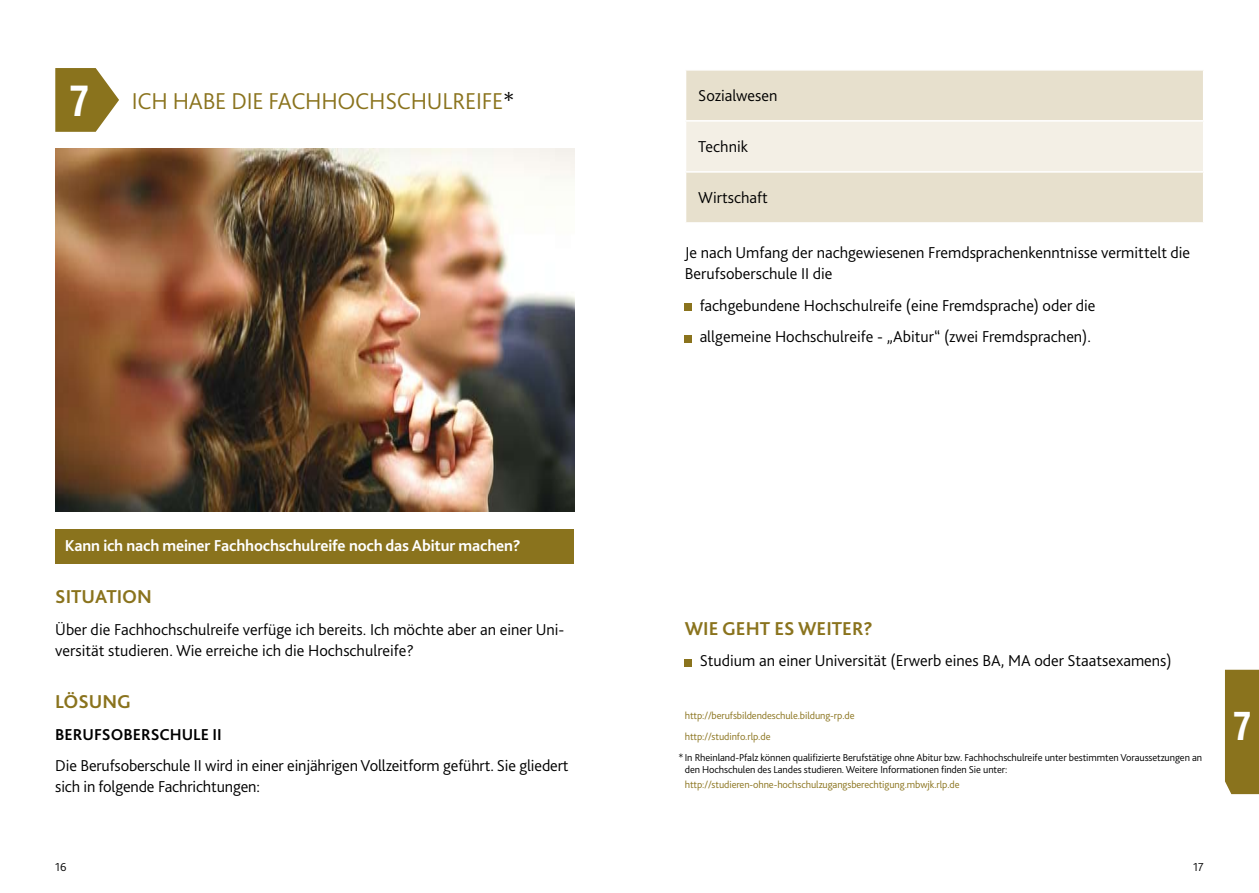
<style>
.page{position:relative;width:1259px;height:893px;background:#fff}
.page>*{position:absolute;margin:0;border:0;box-sizing:border-box;transform-origin:0 0}
.t1{font:700 condensed 40.5px "Swiss 721 BT";color:#fff}
.t2{font:700 condensed 37.5px "Swiss 721 BT";color:#fff}
.t3{font:300 24px "Bliss 2";letter-spacing:-.01em;color:#8a731d}
.t4{font:700 19.5px "Bliss 2";color:#8a731d}
.t5{font:300 16.5px/21px "Bliss 2";color:#000}
.t6{font:700 16.5px "Bliss 2";letter-spacing:-.01em;color:#fff}
.t7{font:700 16.5px "Bliss 2";color:#000}
.t8{font:300 12px "Bliss 2";color:#000}
.t9{font:300 10.5px/12px "Bliss 2";letter-spacing:-.01em;color:#000}
.t10{font:300 10.5px/21px "Bliss 2";letter-spacing:-.01em;color:#8a731d}
.s1{color:#000}
</style>
<div class="page">
<img style="left:55px;top:149px;width:519px;height:363px">
<div style="left:685px;top:659px;width:7px;height:7px;background:#8a731d"></div>
<div style="left:55px;top:529px;width:519px;height:34px;background:#8a731d"></div>
<svg style="left:55px;top:68px;width:64px;height:64px"></svg>
<div style="left:1225px;top:670px;width:34px;height:124px;background:#8a731d"></div>
<div style="left:685px;top:304px;width:7px;height:7px;background:#8a731d"></div>
<div style="left:685px;top:335px;width:7px;height:7px;background:#8a731d"></div>
<div style="left:686px;top:71px;width:517px;height:151px;background:#e7e0cd"></div>
<div style="left:685px;top:121px;width:518px;height:51px;background:#f3efe5"></div>
<hr style="left:685px;top:120px;width:519px;height:2px;background:#fff">
<hr style="left:685px;top:122px;width:1px;height:49px;background:#fff">
<hr style="left:685px;top:171px;width:519px;height:2px;background:#fff">
<h1 class="t1" style="left:69px;top:77px;width:22px">7</h1>
<h3 class="t3" style="left:132px;top:86px;width:384px">Ich habe die Fachhochschulreife<span class="s1">*</span></h3>
<p class="t5" style="left:698px;top:84px;width:81px">Sozialwesen</p>
<p class="t5" style="left:698px;top:135px;width:51px">Technik</p>
<p class="t5" style="left:698px;top:186px;width:71px">Wirtschaft</p>
<p class="t5" style="left:685px;top:242px;width:507px">Je nach U mfang der nachgewiesenen Fremdsprachenkenntnisse vermittelt die<br>Berufsoberschule II die</p>
<p class="t5" style="left:699px;top:289px;width:397px;line-height:31.5px">fachgebundene Hochschulreife (eine Fremdsprache) oder die allgemeine H ochschulreife - „Abitur“ (zwei Fremdsprachen).</p>
<p class="t6" style="left:65px;top:535px;width:457px">Kann ich nach meiner Fachhochschulreife noch das Abitur machen?</p>
<p class="t4" style="left:55px;top:585px;width:98px">Situation</p>
<p class="t5" style="left:55px;top:618px;width:510px">Über die Fachhochschulreife verfüge ich bereits. I ch möchte aber an einer U ni&shy;versität studieren. Wie erreiche ich die Hochschulreife?</p>
<p class="t4" style="left:55px;top:690px;width:77px">Lösung</p>
<p class="t7" style="left:55px;top:724px;width:162px">Berufsoberschule II</p>
<p class="t5" style="left:55px;top:755px;width:515px">Die Berufsoberschule II wird in einer einjährigen Vollzeitform geführt. Sie gliedert sich in folgende Fachrichtungen:</p>
<p class="t4" style="left:685px;top:616px;width:190px">wie geht es weiter?</p>
<p class="t5" style="left:699px;top:650px;width:473px">Studium an einer U niversität (Erwerb eines BA, MA oder Staatsexamens)</p>
<p class="t10" style="left:685px;top:705px;width:171px">http://berufsbildendeschule.bildung-rp.de http://studinfo.rlp.de</p>
<p class="t9" style="left:685px;top:751px;width:519px;text-indent:-6px">*I n Rheinland-Pfalz können qualifizierte Berufstätige ohne Abitur bzw. Fachhochschulreife unter bestimmten Voraussetzungen an den Hochschulen des Landes studieren. Weitere I nformationen finden Sie unter:</p>
<p class="t10" style="left:685px;top:774px;width:276px">http://studieren-ohne-hochschulzugangsberechtigung.mbwjk.rlp.de</p>
<p class="t8" style="left:55px;top:860px;width:13px">16</p>
<p class="t8" style="left:1193px;top:860px;width:12px">17</p>
<h2 class="t2" style="left:1232px;top:703px;width:20px">7</h2>
</div>
